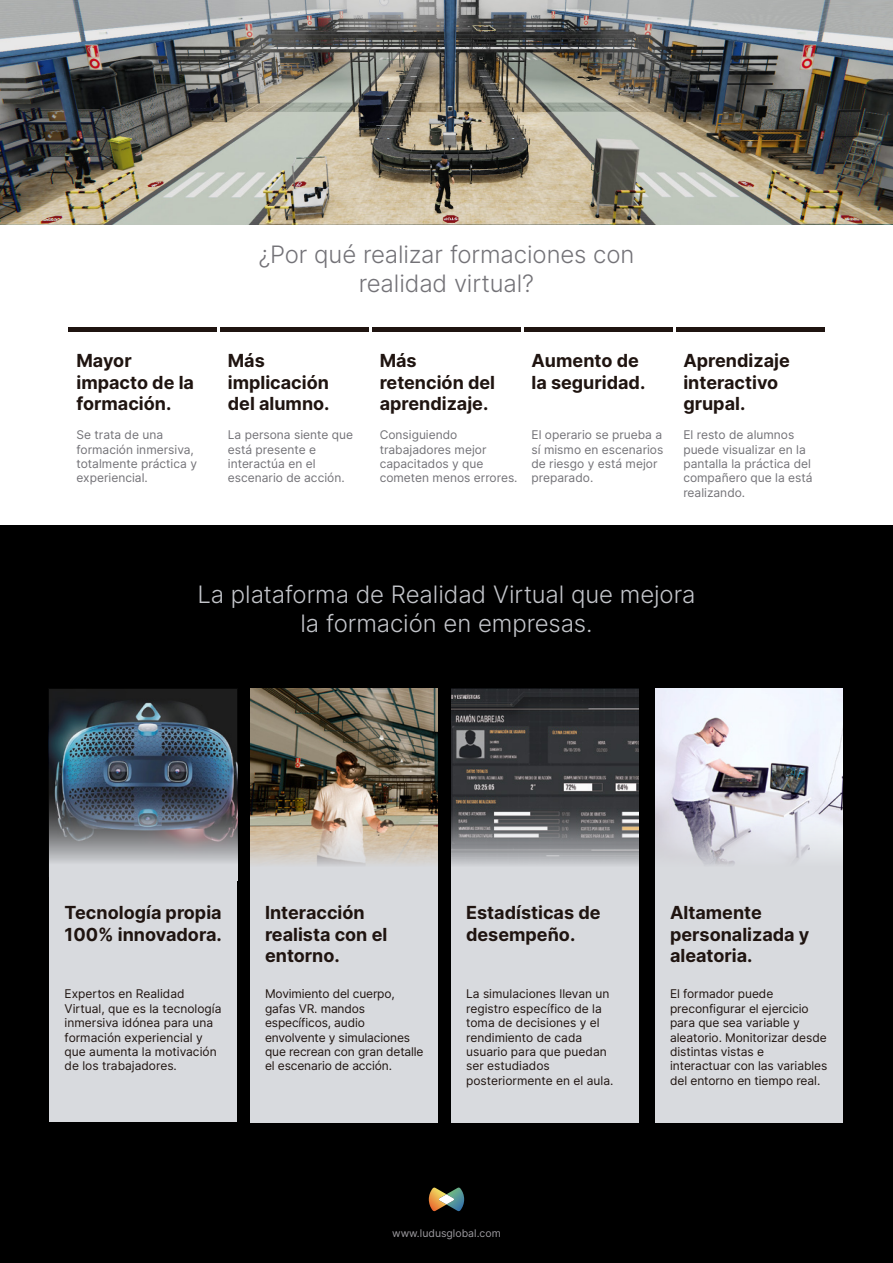
<style>
.page{position:relative;width:893px;height:1263px;background:#fff}
.page>*{position:absolute;margin:0;border:0;box-sizing:border-box;transform-origin:0 0}
.t1{font:300 24px/28.8px "Inter";letter-spacing:-.005em;color:#c3c5ca;text-align:center}
.t2{font:300 24px/28.8px "Inter";letter-spacing:-.005em;color:#737277;text-align:center}
.t3{font:700 18px/21.6px "Inter";color:#1f1410}
.t4{font:12px/14.4px "Inter";letter-spacing:-.005em;color:#1f1410}
.t5{font:12px/14.4px "Inter";color:#737277}
.t6{font:10.5px "Inter";color:#9d9ba0}
</style>
<div class="page">
<div style="left:0;top:526px;width:893px;height:737px;background:#000"></div>
<svg style="left:429px;top:1187px;width:35px;height:24px"></svg>
<img style="left:0;top:0;width:893px;height:224px">
<div style="left:50px;top:689px;width:187px;height:432px;background:#d8dade"></div>
<div style="left:250px;top:689px;width:188px;height:434px;background:#d8dade"></div>
<div style="left:451px;top:689px;width:188px;height:434px;background:#d8dade"></div>
<div style="left:655px;top:689px;width:187px;height:434px;background:#d8dade"></div>
<img style="left:451px;top:689px;width:188px;height:117px">
<svg style="left:451px;top:806px;width:188px;height:59px;background:#838486"></svg>
<img style="left:655px;top:689px;width:187px;height:117px">
<svg style="left:655px;top:806px;width:187px;height:59px"></svg>
<img style="left:250px;top:689px;width:188px;height:117px">
<img style="left:250px;top:806px;width:188px;height:59px">
<img style="left:49px;top:689px;width:189px;height:187px">
<svg style="left:50px;top:792px;width:187px;height:84px"></svg>
<hr style="left:68px;top:328px;width:149px;height:4px;background:#1f1410">
<hr style="left:220px;top:328px;width:149px;height:4px;background:#1f1410">
<hr style="left:372px;top:328px;width:149px;height:4px;background:#1f1410">
<hr style="left:524px;top:328px;width:149px;height:4px;background:#1f1410">
<hr style="left:676px;top:328px;width:148px;height:4px;background:#1f1410">
<h2 class="t3" style="left:76px;top:349px;width:119px">Mayor impacto de la formación.</h2>
<p class="t5" style="left:76px;top:427px;width:122px">Se trata de una formación inmersiva, totalmente práctica y experiencial.</p>
<h1 class="t2" style="left:258px;top:240px;width:378px">¿Por qué realizar formaciones con realidad virtual?</h1>
<h2 class="t3" style="left:228px;top:349px;width:103px">Más implicación del alumno.</h2>
<p class="t5" style="left:228px;top:427px;width:127px">La persona siente que está presente e interactúa en el escenario de acción.</p>
<h2 class="t3" style="left:380px;top:349px;width:117px">Más retención del aprendizaje.</h2>
<p class="t5" style="left:380px;top:427px;width:139px">Consiguiendo trabajadores mejor capacitados y que cometen menos errores.</p>
<h2 class="t3" style="left:531px;top:349px;width:115px">Aumento de la seguridad.</h2>
<p class="t5" style="left:531px;top:427px;width:133px">El operario se prueba a sí mismo en escenarios de riesgo y está mejor preparado.</p>
<h2 class="t3" style="left:683px;top:349px;width:108px">Aprendizaje interactivo grupal.</h2>
<p class="t5" style="left:683px;top:427px;width:131px">El resto de alumnos puede visualizar en la pantalla la práctica del compañero que la está realizando.</p>
<h1 class="t1" style="left:197px;top:580px;width:500px">La plataforma de Realidad Virtual que mejora la formación en empresas.</h1>
<h2 class="t3" style="left:65px;top:901px;width:159px">Tecnología propia<br>100% innovadora.</h2>
<p class="t4" style="left:65px;top:986px;width:158px">Expertos en Realidad<br>Virtual, que es la tecnología inmersiva idónea para una formación experiencial y que aumenta la motivación de los trabajadores.</p>
<h2 class="t3" style="left:265px;top:901px;width:124px">Interacción realista con el entorno.</h2>
<p class="t4" style="left:265px;top:986px;width:160px">Movimiento del cuerpo, gafas VR. mandos específicos, audio envolvente y simulaciones que recrean con gran detalle el escenario de acción.</p>
<h2 class="t3" style="left:466px;top:901px;width:136px">Estadísticas de desempeño.</h2>
<p class="t4" style="left:466px;top:986px;width:149px">La simulaciones llevan un registro específico de la toma de decisiones y el rendimiento de cada usuario para que puedan ser estudiados posteriormente en el aula.</p>
<p class="t6" style="left:392px;top:1225px;width:110px">www.ludusglobal.com</p>
<h2 class="t3" style="left:670px;top:901px;width:141px">Altamente personalizada y aleatoria.</h2>
<p class="t4" style="left:670px;top:986px;width:159px">El formador puede preconfigurar el ejercicio para que sea variable y aleatorio. Monitorizar desde distintas vistas e interactuar con las variables del entorno en tiempo real.</p>
</div>
